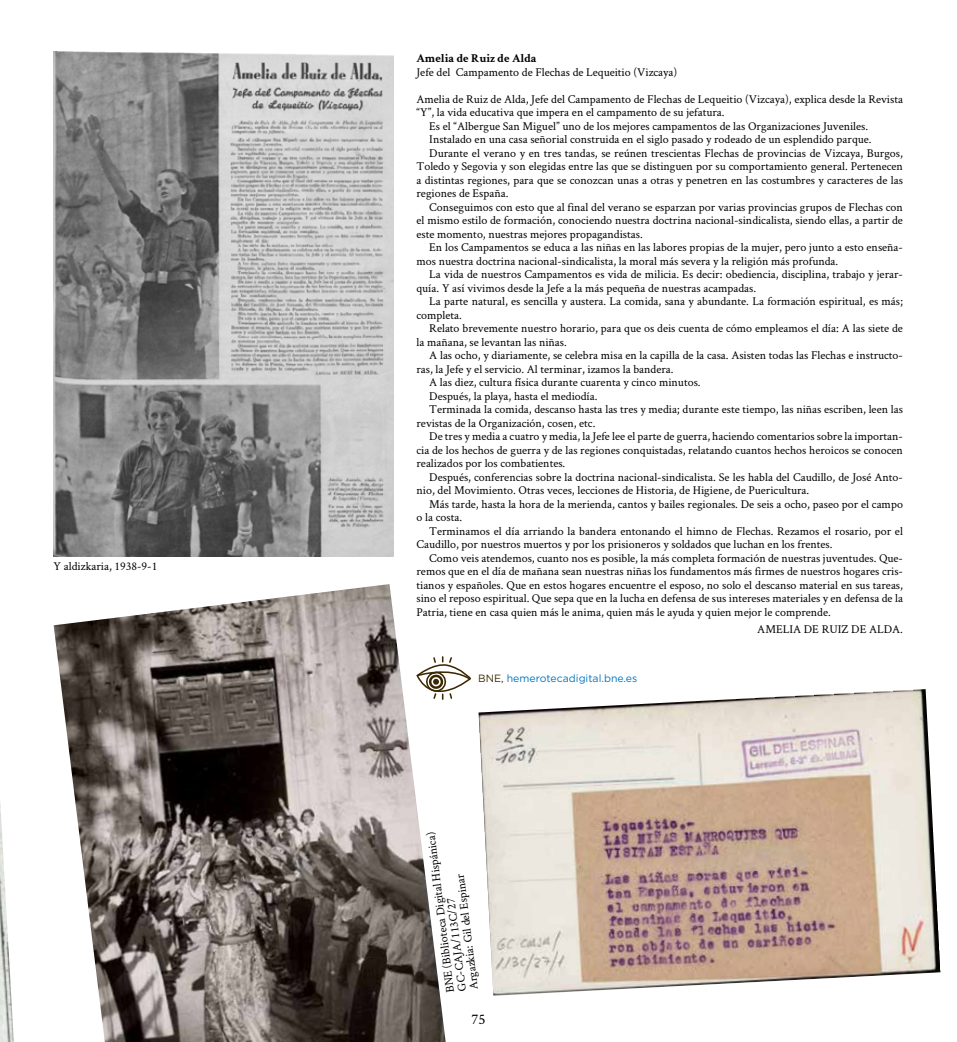
<style>
.page{position:relative;width:957px;height:1042px;background:#fff}
.page>*{position:absolute;margin:0;border:0;box-sizing:border-box;transform-origin:0 0}
.t1{font:15px "Crimson Text";color:#000}
.t2{font:12px/12px "Crimson Text";color:#000}
.t3{font:700 12px "Crimson Text";color:#000}
.t4{font:10.5px "Gotham";color:#0076c0}
.s1{color:#3b2800}
</style>
<div class="page">
<img style="left:54px;top:52px;width:340px;height:504px">
<img style="left:54px;top:584px;width:392px;height:458px">
<img style="left:478px;top:689px;width:462px;height:307px">
<img style="left:0;top:803px;width:14px;height:239px">
<svg style="left:415px;top:655px;width:56px;height:54px"></svg>
<p class="t2" style="left:54px;top:559px;width:105px">Y aldizkaria, 1938-9-1</p>
<p class="t3" style="left:416px;top:51px;width:122px">Amelia de Ruiz de Alda</p>
<p class="t2" style="left:416px;top:65px;width:262px">Jefe del Campamento de Flechas de Lequeitio (Vizcaya)</p>
<p class="t2" style="left:416px;top:92px;width:488px">Amelia de Ruiz de Alda, Jefe del Campamento de Flechas de Lequeitio (Vizcaya), explica desde la Revista</p>
<p class="t2" style="left:416px;top:106px;width:309px">“Y”, la vida educativa que impera en el campamento de su jefatura.</p>
<p class="t2" style="left:429px;top:119px;width:440px">Es el “Albergue San Miguel” uno de los mejores campamentos de las Organizaciones Juveniles.</p>
<p class="t2" style="left:429px;top:133px;width:444px">Instalado en una casa señorial construida en el siglo pasado y rodeado de un esplendido parque.</p>
<p class="t2" style="left:429px;top:146px;width:475px">Durante el verano y en tres tandas, se reúnen trescientas Flechas de provincias de Vizcaya, Burgos,</p>
<p class="t2" style="left:416px;top:160px;width:488px">Toledo y Segovia y son elegidas entre las que se distinguen por su comportamiento general. Pertenecen</p>
<p class="t2" style="left:416px;top:173px;width:488px">a distintas regiones, para que se conozcan unas a otras y penetren en las costumbres y caracteres de las</p>
<p class="t2" style="left:416px;top:187px;width:93px">regiones de España.</p>
<p class="t2" style="left:429px;top:200px;width:475px">Conseguimos con esto que al final del verano se esparzan por varias provincias grupos de Flechas con</p>
<p class="t2" style="left:416px;top:214px;width:488px">el mismo estilo de formación, conociendo nuestra doctrina nacional-sindicalista, siendo ellas, a partir de</p>
<p class="t2" style="left:416px;top:227px;width:228px">este momento, nuestras mejores propagandistas.</p>
<p class="t2" style="left:429px;top:241px;width:475px">En los Campamentos se educa a las niñas en las labores propias de la mujer, pero junto a esto enseña-</p>
<p class="t2" style="left:416px;top:254px;width:423px">mos nuestra doctrina nacional-sindicalista, la moral más severa y la religión más profunda.</p>
<p class="t2" style="left:429px;top:268px;width:475px">La vida de nuestros Campamentos es vida de milicia. Es decir: obediencia, disciplina, trabajo y jerar-</p>
<p class="t2" style="left:416px;top:281px;width:341px">quía. Y así vivimos desde la Jefe a la más pequeña de nuestras acampadas.</p>
<p class="t2" style="left:429px;top:295px;width:475px">La parte natural, es sencilla y austera. La comida, sana y abundante. La formación espiritual, es más;</p>
<p class="t2" style="left:416px;top:308px;width:47px">completa.</p>
<p class="t2" style="left:429px;top:322px;width:475px">Relato brevemente nuestro horario, para que os deis cuenta de cómo empleamos el día: A las siete de</p>
<p class="t2" style="left:416px;top:335px;width:152px">la mañana, se levantan las niñas.</p>
<p class="t2" style="left:429px;top:349px;width:475px">A las ocho, y diariamente, se celebra misa en la capilla de la casa. Asisten todas las Flechas e instructo-</p>
<p class="t2" style="left:416px;top:362px;width:258px">ras, la Jefe y el servicio. Al terminar, izamos la bandera.</p>
<p class="t2" style="left:429px;top:376px;width:273px">A las diez, cultura física durante cuarenta y cinco minutos.</p>
<p class="t2" style="left:429px;top:389px;width:170px">Después, la playa, hasta el mediodía.</p>
<p class="t2" style="left:429px;top:403px;width:475px">Terminada la comida, descanso hasta las tres y media; durante este tiempo, las niñas escriben, leen las</p>
<p class="t2" style="left:416px;top:416px;width:180px">revistas de la Organización, cosen, etc.</p>
<p class="t2" style="left:429px;top:430px;width:475px">De tres y media a cuatro y media, la Jefe lee el parte de guerra, haciendo comentarios sobre la importan-</p>
<p class="t2" style="left:416px;top:443px;width:488px">cia de los hechos de guerra y de las regiones conquistadas, relatando cuantos hechos heroicos se conocen</p>
<p class="t2" style="left:416px;top:457px;width:150px">realizados por los combatientes.</p>
<p class="t2" style="left:429px;top:470px;width:475px">Después, conferencias sobre la doctrina nacional-sindicalista. Se les habla del Caudillo, de José Anto-</p>
<p class="t2" style="left:416px;top:484px;width:394px">nio, del Movimiento. Otras veces, lecciones de Historia, de Higiene, de Puericultura.</p>
<p class="t2" style="left:429px;top:497px;width:475px">Más tarde, hasta la hora de la merienda, cantos y bailes regionales. De seis a ocho, paseo por el campo</p>
<p class="t2" style="left:416px;top:511px;width:47px">o la costa.</p>
<p class="t2" style="left:429px;top:524px;width:475px">Terminamos el día arriando la bandera entonando el himno de Flechas. Rezamos el rosario, por el</p>
<p class="t2" style="left:416px;top:538px;width:417px">Caudillo, por nuestros muertos y por los prisioneros y soldados que luchan en los frentes.</p>
<p class="t2" style="left:429px;top:551px;width:475px">Como veis atendemos, cuanto nos es posible, la más completa formación de nuestras juventudes. Que-</p>
<p class="t2" style="left:416px;top:565px;width:488px">remos que en el día de mañana sean nuestras niñas los fundamentos más firmes de nuestros hogares cris-</p>
<p class="t2" style="left:416px;top:578px;width:488px">tianos y españoles. Que en estos hogares encuentre el esposo, no solo el descanso material en sus tareas,</p>
<p class="t2" style="left:416px;top:592px;width:488px">sino el reposo espiritual. Que sepa que en la lucha en defensa de sus intereses materiales y en defensa de la</p>
<p class="t2" style="left:416px;top:605px;width:416px">Patria, tiene en casa quien más le anima, quien más le ayuda y quien mejor le comprende.</p>
<p class="t2" style="left:757px;top:623px;width:147px">AMELIA DE RUIZ DE ALDA.</p>
<p class="t4" style="left:478px;top:672px;width:161px"><span class="s1">BNE,</span> hemerotecadigital.bne.es</p>
<p class="t2" style="left:444px;top:993px;width:163px;rotate:-97deg">BNE (Biblioteca Digital Hispánica)<br>GC-CAJA/113C/27<br>Argazkia: Gil del Espinar</p>
<p class="t1" style="left:471px;top:1009px;width:16px">75</p>
</div>
